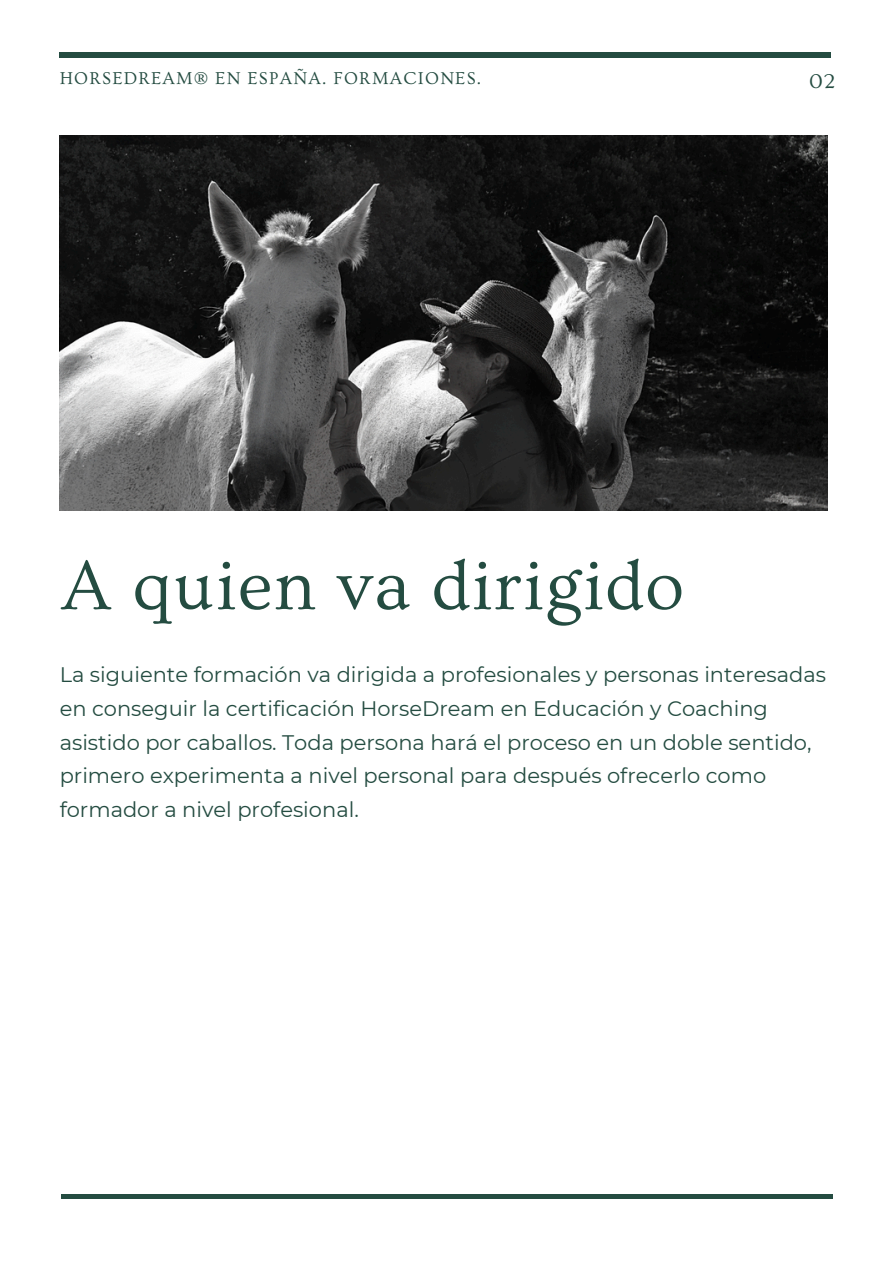
<style>
.page{position:relative;width:894px;height:1264px;background:#fff}
.page>*{position:absolute;margin:0;border:0;box-sizing:border-box;transform-origin:0 0}
.t1{font:72px "Ovo";letter-spacing:.02em;color:#244c41}
.t2{font:21px/33.8px "Montserrat";color:#244c41}
.t3{font:21px "Ovo";color:#244c41}
.t4{font:18px "Ovo";letter-spacing:.07em;color:#244c41}
</style>
<div class="page">
<hr style="left:60px;top:53px;width:770px;height:4px;background:#244c41">
<img style="left:60px;top:135px;width:767px;height:375px">
<hr style="left:61px;top:1194px;width:771px;height:4px;background:#244c41">
<p class="t4" style="left:60px;top:69px;width:423px">HORSEDREAM® EN ESPAÑA. FORMACIONES.</p>
<p class="t3" style="left:809px;top:69px;width:27px">02</p>
<p class="t1" style="left:61px;top:546px;width:623px">A quien va dirigido</p>
<p class="t2" style="left:60px;top:657px;width:767px">La siguiente formación va dirigida a profesionales y personas interesadas en conseguir la certificación HorseDream en Educación y Coaching asistido por caballos. Toda persona hará el proceso en un doble sentido, primero experimenta a nivel personal para después ofrecerlo como formador a nivel profesional.</p>
</div>
